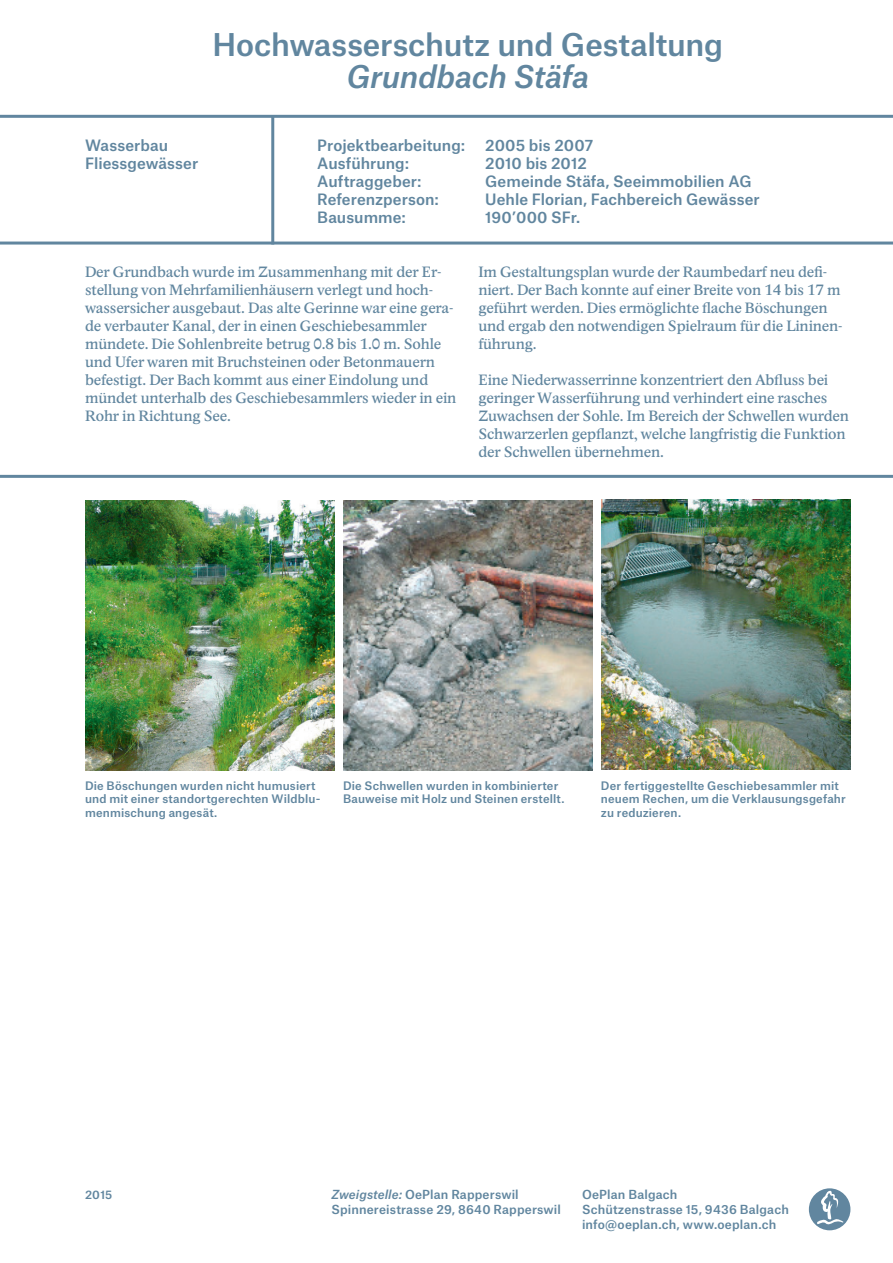
<style>
.page{position:relative;width:893px;height:1263px;background:#fff}
.page>*{position:absolute;margin:0;border:0;box-sizing:border-box;transform-origin:0 0}
.t1{font:500 30px "Atlas Grotesk";letter-spacing:-.005em;color:#61869f}
.t2{font:italic 500 30px "Atlas Grotesk";letter-spacing:-.01em;color:#61869f}
.t3{font:15px/18px "Academica Text";letter-spacing:-.01em;color:#61869f}
.t4{font:500 15px/18px "Atlas Grotesk";letter-spacing:.005em;color:#61869f}
.t5{font:500 12px/15px "Atlas Grotesk";letter-spacing:.015em;color:#61869f}
.t6{font:500 11.25px/13.5px "Atlas Grotesk";letter-spacing:.015em;color:#61869f}
.s1{font-style:italic}
</style>
<div class="page">
<div style="left:809px;top:1188px;width:41px;height:42px;background:#61869f;border-radius:50%"></div>
<svg style="left:816px;top:1190px;width:29px;height:35px"></svg>
<hr style="left:0;top:115px;width:893px;height:3px;background:#61869f">
<hr style="left:0;top:242px;width:893px;height:3px;background:#61869f">
<hr style="left:0;top:475px;width:893px;height:3px;background:#61869f">
<hr style="left:271px;top:115px;width:3px;height:129px;background:#61869f">
<img style="left:85px;top:500px;width:249px;height:271px">
<img style="left:343px;top:500px;width:249px;height:271px">
<img style="left:601px;top:500px;width:249px;height:270px">
<h1 class="t1" style="left:212px;top:20px;width:512px">Hochwasserschutz und Gestaltung</h1>
<h1 class="t2" style="left:346px;top:52px;width:244px">Grundbach Stäfa</h1>
<p class="t4" style="left:85px;top:134px;width:115px">Wasserbau<br>Fliessgewässer</p>
<p class="t4" style="left:317px;top:134px;width:150px">Projektbearbeitung:</p>
<p class="t4" style="left:485px;top:134px;width:109px">2005 bis 2007</p>
<p class="t4" style="left:317px;top:152px;width:93px">Ausführung:</p>
<p class="t4" style="left:485px;top:152px;width:103px">2010 bis 2012</p>
<p class="t4" style="left:317px;top:170px;width:106px">Auftraggeber:</p>
<p class="t4" style="left:485px;top:170px;width:268px">Gemeinde Stäfa, Seeimmobilien AG</p>
<p class="t4" style="left:317px;top:188px;width:123px">Referenzperson:</p>
<p class="t4" style="left:485px;top:188px;width:276px">Uehle Florian, Fachbereich Gewässer</p>
<p class="t4" style="left:317px;top:206px;width:90px">Bausumme:</p>
<p class="t4" style="left:485px;top:206px;width:97px">190’000 SFr.</p>
<p class="t3" style="left:85px;top:263px;width:373px">Der Grundbach wurde im Zusammenhang mit der Er&shy;stellung von Mehrfamilienhäusern verlegt und hoch&shy;wassersicher ausgebaut. Das alte Gerinne war eine gera&shy;de verbauter Kanal, der in einen Geschiebesammler mündete. Die Sohlenbreite betrug 0.8 bis 1.0 m. Sohle und Ufer waren mit Bruchsteinen oder Betonmauern befestigt. Der Bach kommt aus einer Eindolung und mündet unterhalb des Geschiebesammlers wieder in ein Rohr in Richtung See.</p>
<p class="t3" style="left:478px;top:263px;width:366px">Im Gestaltungsplan wurde der Raumbedarf neu defi&shy;niert. Der Bach konnte auf einer Breite von 14 bis 17 m geführt werden. Dies ermöglichte flache Böschungen und ergab den notwendigen Spielraum für die Lininen&shy;führung.</p>
<p class="t3" style="left:478px;top:371px;width:372px">Eine Niederwasserrinne konzentriert den Abfluss bei geringer Wasserführung und verhindert eine rasches Zuwachsen der Sohle. Im Bereich der Schwellen wurden Schwarzerlen gepflanzt, welche langfristig die Funktion der Schwellen übernehmen.</p>
<p class="t6" style="left:85px;top:777px;width:237px">Die Böschungen wurden nicht humusiert und mit einer standortgerechten Wildblu&shy;menmischung angesät.</p>
<p class="t6" style="left:343px;top:777px;width:223px">Die Schwellen wurden in kombinierter<br>Bauweise mit Holz und Steinen erstellt.</p>
<p class="t6" style="left:601px;top:777px;width:246px">Der fertiggestellte Geschiebesammler mit neuem Rechen, um die Verklausungsgefahr zu reduzieren.</p>
<p class="t6" style="left:85px;top:1187px;width:29px">2015</p>
<p class="t5" style="left:332px;top:1185px;width:231px"><span class="s1">Zweigstelle:</span> OePlan Rapperswil<br>Spinnereistrasse 29, 8640 Rapperswil</p>
<p class="t5" style="left:582px;top:1185px;width:208px">OePlan Balgach<br>Schützenstrasse 15, 9436 Balgach info@oeplan.ch, www.oeplan.ch</p>
</div>
